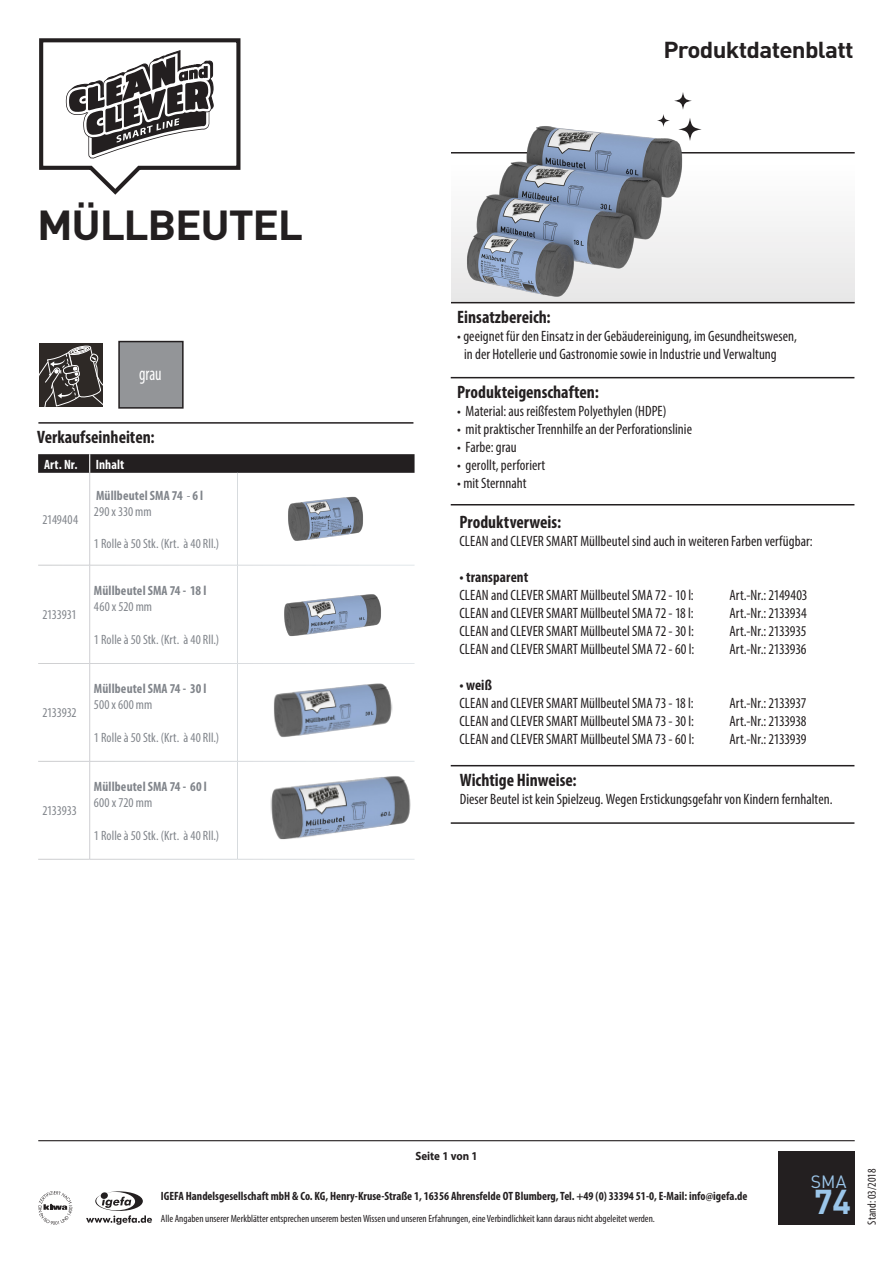
<style>
.page{position:relative;width:893px;height:1263px;background:#fff}
.page>*{position:absolute;margin:0;border:0;box-sizing:border-box;transform-origin:0 0}
.t1{font:700 41.4px "DIN";letter-spacing:-.03em;color:#231f20;scale:1.06 1}
.t2{font:700 34.05px "DIN";color:#9bc6ea}
.t3{font:700 22.8px "DIN";letter-spacing:-.03em;color:#231f20;scale:1.06 1}
.t4{font:condensed 19.05px "Myriad Pro";color:#fff;scale:.85 1}
.t5{font:700 condensed 18px "Myriad Pro";color:#231f20}
.t6{font:17.55px "DIN";color:#9bc6ea}
.t7{font:condensed 15px "Myriad Pro";color:#231f20}
.t8{font:condensed 15px "Myriad Pro";letter-spacing:-.02em;color:#231f20}
.t9{font:700 condensed 15px "Myriad Pro";letter-spacing:.005em;color:#231f20}
.t10{font:condensed 13.5px "Myriad Pro";letter-spacing:.005em;color:#81858b}
.t11{font:700 condensed 13.5px "Myriad Pro";letter-spacing:.01em;color:#81858b}
.t12{font:condensed 13.5px "Myriad Pro";letter-spacing:-.015em;color:#81858b}
.t13{font:700 condensed 13.5px "Myriad Pro";letter-spacing:.01em;color:#fff}
.t14{font:700 condensed 12px "Myriad Pro";color:#231f20}
.t15{font:condensed 12px "Myriad Pro";color:#231f20}
.t16{font:700 12px "Myriad Pro";color:#231f20;scale:.92 1}
.t17{font:condensed 10.5px "Myriad Pro";color:#231f20}
.s1{font-weight:400}
</style>
<div class="page">
<div style="left:451px;top:83px;width:404px;height:219px;background:linear-gradient(to bottom,#fff,#eaeaea)"></div>
<svg style="left:39px;top:38px;width:202px;height:157px"></svg>
<svg style="left:86px;top:1191px;width:66px;height:34px"></svg>
<div style="left:101px;top:1192px;width:7px;height:7px;background:#231f20;border-radius:50%"></div>
<svg style="left:38px;top:1191px;width:34px;height:34px"></svg>
<hr style="left:451px;top:152px;width:404px;height:2px;background:#231f20">
<hr style="left:451px;top:302px;width:404px;height:1px;background:#231f20">
<hr style="left:451px;top:377px;width:403px;height:1px;background:#231f20">
<hr style="left:451px;top:504px;width:403px;height:1px;background:#231f20">
<hr style="left:38px;top:1140px;width:817px;height:1px;background:#231f20">
<div style="left:778px;top:1151px;width:77px;height:74px;background:#231f20"></div>
<svg style="left:674px;top:92px;width:18px;height:18px"></svg>
<svg style="left:678px;top:118px;width:24px;height:23px"></svg>
<svg style="left:657px;top:114px;width:13px;height:13px"></svg>
<img style="left:452px;top:125px;width:243px;height:174px">
<svg style="left:38px;top:454px;width:377px;height:19px;background:#282425"></svg>
<hr style="left:38px;top:422px;width:375px;height:2px;background:#231f20">
<img style="left:284px;top:594px;width:97px;height:43px">
<img style="left:274px;top:683px;width:118px;height:54px">
<div style="left:39px;top:343px;width:64px;height:64px;background:#2e2926"></div>
<svg style="left:39px;top:345px;width:64px;height:62px"></svg>
<hr style="left:451px;top:765px;width:403px;height:1px;background:#231f20">
<img style="left:271px;top:761px;width:140px;height:99px">
<div style="left:119px;top:342px;width:64px;height:66px;background:#939598"></div>
<div style="left:118px;top:341px;width:66px;height:68px;border:2px solid #231f20"></div>
<hr style="left:451px;top:822px;width:403px;height:2px;background:#231f20">
<img style="left:288px;top:496px;width:75px;height:45px">
<p class="t1" style="left:37px;top:198px;width:252px">MÜLLBEUTEL</p>
<p class="t4" style="left:139px;top:362px;width:28px">grau</p>
<p class="t5" style="left:37px;top:426px;width:119px">Verkaufseinheiten:</p>
<p class="t13" style="left:44px;top:456px;width:35px">Art. Nr.</p>
<p class="t13" style="left:96px;top:456px;width:30px">Inhalt</p>
<p class="t10" style="left:42px;top:511px;width:37px">2149404</p>
<p class="t12" style="left:42px;top:607px;width:36px">2133931</p>
<p class="t12" style="left:42px;top:705px;width:36px">2133932</p>
<p class="t12" style="left:42px;top:803px;width:36px">2133933</p>
<p class="t11" style="left:96px;top:487px;width:109px">Müllbeutel SMA 74 <span class="s1">-</span> 6 l</p>
<p class="t10" style="left:94px;top:503px;width:59px">290 x 330 mm</p>
<p class="t10" style="left:94px;top:536px;width:127px">1 Rolle à 50 Stk. (Krt. à 40 Rll.)</p>
<p class="t11" style="left:94px;top:582px;width:114px">Müllbeutel SMA 74 - 18 l</p>
<p class="t10" style="left:94px;top:599px;width:60px">460 x 520 mm</p>
<p class="t10" style="left:94px;top:631px;width:127px">1 Rolle à 50 Stk. (Krt. à 40 Rll.)</p>
<p class="t11" style="left:94px;top:680px;width:114px">Müllbeutel SMA 74 - 30 l</p>
<p class="t10" style="left:94px;top:697px;width:60px">500 x 600 mm</p>
<p class="t10" style="left:94px;top:729px;width:127px">1 Rolle à 50 Stk. (Krt. à 40 Rll.)</p>
<p class="t11" style="left:94px;top:778px;width:114px">Müllbeutel SMA 74 - 60 l</p>
<p class="t10" style="left:94px;top:795px;width:60px">600 x 720 mm</p>
<p class="t10" style="left:94px;top:827px;width:127px">1 Rolle à 50 Stk. (Krt. à 40 Rll.)</p>
<p class="t3" style="left:663px;top:35px;width:181px">Produktdatenblatt</p>
<p class="t5" style="left:457px;top:305px;width:95px">Einsatzbereich:</p>
<p class="t7" style="left:457px;top:327px;width:341px">• geeignet für den Einsatz in der Gebäudereinigung, im Gesundheitswesen,</p>
<p class="t7" style="left:464px;top:345px;width:314px">in der Hotellerie und Gastronomie sowie in Industrie und Verwaltung</p>
<p class="t5" style="left:457px;top:380px;width:143px">Produkteigenschaften:</p>
<p class="t7" style="left:457px;top:402px;width:211px">• Material: aus reißfestem Polyethylen (HDPE)</p>
<p class="t7" style="left:457px;top:420px;width:236px">• mit praktischer Trennhilfe an der Perforationslinie</p>
<p class="t7" style="left:457px;top:438px;width:61px">• Farbe: grau</p>
<p class="t7" style="left:457px;top:456px;width:90px">• gerollt, perforiert</p>
<p class="t7" style="left:457px;top:474px;width:71px">• mit Sternnaht</p>
<p class="t5" style="left:459px;top:511px;width:103px">Produktverweis:</p>
<p class="t7" style="left:459px;top:532px;width:355px">CLEAN and CLEVER SMART Müllbeutel sind auch in weiteren Farben verfügbar:</p>
<p class="t9" style="left:459px;top:568px;width:70px">• transparent</p>
<p class="t7" style="left:459px;top:586px;width:236px">CLEAN and CLEVER SMART Müllbeutel SMA 72 - 10 l:</p>
<p class="t7" style="left:729px;top:586px;width:79px">Art.-Nr.: 2149403</p>
<p class="t7" style="left:459px;top:604px;width:236px">CLEAN and CLEVER SMART Müllbeutel SMA 72 - 18 l:</p>
<p class="t7" style="left:729px;top:604px;width:79px">Art.-Nr.: 2133934</p>
<p class="t7" style="left:459px;top:622px;width:236px">CLEAN and CLEVER SMART Müllbeutel SMA 72 - 30 l:</p>
<p class="t8" style="left:729px;top:622px;width:78px">Art.-Nr.: 2133935</p>
<p class="t7" style="left:459px;top:640px;width:236px">CLEAN and CLEVER SMART Müllbeutel SMA 72 - 60 l:</p>
<p class="t7" style="left:729px;top:640px;width:79px">Art.-Nr.: 2133936</p>
<p class="t9" style="left:459px;top:676px;width:34px">• weiß</p>
<p class="t7" style="left:459px;top:694px;width:236px">CLEAN and CLEVER SMART Müllbeutel SMA 73 - 18 l:</p>
<p class="t8" style="left:729px;top:694px;width:78px">Art.-Nr.: 2133937</p>
<p class="t7" style="left:459px;top:712px;width:236px">CLEAN and CLEVER SMART Müllbeutel SMA 73 - 30 l:</p>
<p class="t7" style="left:729px;top:712px;width:79px">Art.-Nr.: 2133938</p>
<p class="t7" style="left:459px;top:730px;width:236px">CLEAN and CLEVER SMART Müllbeutel SMA 73 - 60 l:</p>
<p class="t7" style="left:729px;top:730px;width:78px">Art.-Nr.: 2133939</p>
<p class="t5" style="left:460px;top:768px;width:118px">Wichtige Hinweise:</p>
<p class="t7" style="left:460px;top:790px;width:374px">Dieser Beutel ist kein Spielzeug. Wegen Erstickungsgefahr von Kindern fernhalten.</p>
<p class="t16" style="left:415px;top:1148px;width:69px">Seite 1 von 1</p>
<p class="t14" style="left:161px;top:1188px;width:588px">IGEFA Handelsgesellschaft mbH &amp; Co. KG, Henry-Kruse-Straße 1, 16356 Ahrensfelde OT Blumberg, Tel. +49 (0) 33394 51-0, E-Mail: info@igefa.de</p>
<p class="t17" style="left:161px;top:1212px;width:495px">Alle Angaben unserer Merkblätter entsprechen unserem besten Wissen und unseren Erfahrungen, eine Verbindlichkeit kann daraus nicht abgeleitet werden.</p>
<p class="t6" style="left:811px;top:1171px;width:37px">SMA</p>
<p class="t2" style="left:814px;top:1180px;width:39px">74</p>
<p class="t15" style="left:865px;top:1225px;width:57px;rotate:-90deg">Stand: 03/2018</p>
</div>
